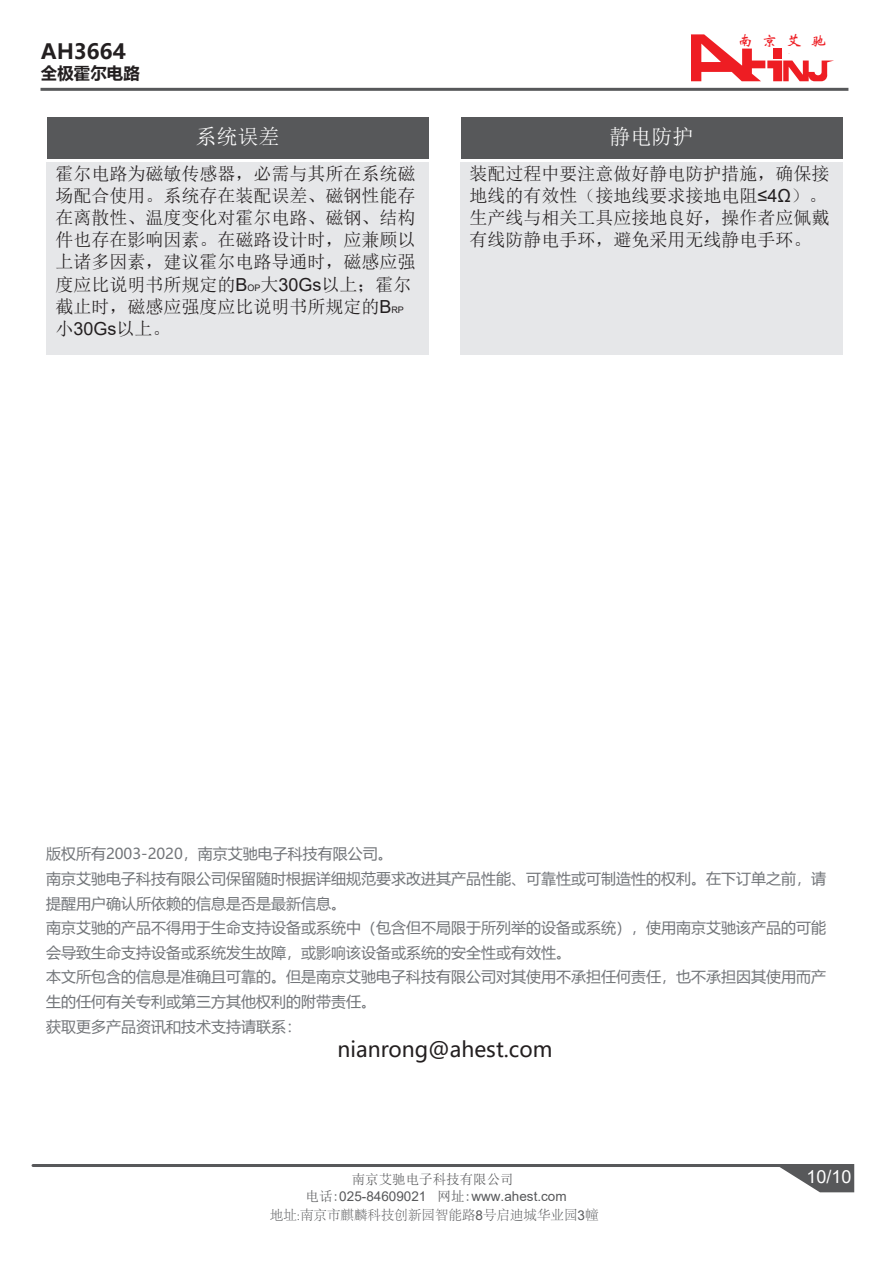
<style>
.page{position:relative;width:893px;height:1263px;background:#fff}
.page>*{position:absolute;margin:0;border:0;box-sizing:border-box;transform-origin:0 0}
.t1{font:21px "Microsoft Ya Hei";color:#231f20}
.t2{font:21px "Sim Sun";color:#fff}
.t3{font:700 21px "Microsoft Ya Hei";color:#231f20}
.t4{font:18px/22.2px "Sim Sun";color:#231f20}
.t5{font:18px "Arial";color:#fff}
.t6{font:700 16.5px "Microsoft Ya Hei";color:#231f20}
.t7{font:15.3px "ST Xinwei";color:#ee1d23}
.t8{font:15px/24.6px "Microsoft Ya Hei";color:#727579}
.t9{font:13.5px "Arial";color:#57585a}
.t10{font:300 13.5px "Adobe Song Std";color:#57585a}
.t11{font:13.5px "Sim Sun";color:#57585a}
.s1{font-family:"Arial"}
.s2{font-family:"Arial";font-size:9px}
.s3{font-family:"Arial";font-weight:400}
.s4{font-family:"Sim Sun"}
</style>
<div class="page">
<hr style="left:33px;top:1164px;width:763px;height:3px;background:#57585a">
<svg style="left:779px;top:1164px;width:76px;height:29px"></svg>
<hr style="left:41px;top:88px;width:807px;height:3px;background:#57585a">
<svg style="left:691px;top:34px;width:143px;height:47px"></svg>
<div style="left:46px;top:162px;width:383px;height:192px;background:#e6e7e9"></div>
<div style="left:47px;top:117px;width:382px;height:42px;background:#57585a"></div>
<div style="left:460px;top:162px;width:383px;height:192px;background:#e6e7e9"></div>
<div style="left:461px;top:117px;width:382px;height:42px;background:#57585a"></div>
<h1 class="t3" style="left:41px;top:37px;width:86px">AH3664</h1>
<p class="t6" style="left:41px;top:61px;width:100px">全极霍尔电路</p>
<h1 class="t2" style="left:195px;top:126px;width:86px">系统误差</h1>
<p class="t4" style="left:55px;top:162px;width:361px">霍尔电路为磁敏传感器，必需与其所在系统磁场配合使用。系统存在装配误差、磁钢性能存在离散性、温度变化对霍尔电路、磁钢、结构件也存在影响因素。在磁路设计时，应兼顾以上诸多因素，建议霍尔电路导通时，磁感应强度应比说明书所规定的<span class="s1">B</span><span class="s2">OP</span>大<span class="s1">30Gs</span>以上；霍尔截止时，磁感应强度应比说明书所规定的<span class="s1">B</span><span class="s2">RP</span>小<span class="s1">30Gs</span>以上。</p>
<p class="t7" style="left:737px;top:33px;width:90px">南京艾驰</p>
<h1 class="t2" style="left:609px;top:126px;width:86px">静电防护</h1>
<p class="t4" style="left:469px;top:162px;width:361px">装配过程中要注意做好静电防护措施，确保接地线的有效性（接地线要求接地电阻<span class="s1">≤4Ω</span>）。生产线与相关工具应接地良好，操作者应佩戴有线防静电手环，避免采用无线静电手环。</p>
<p class="t8" style="left:46px;top:841px;width:781px">版权所有2003-2020，南京艾驰电子科技有限公司。<br>南京艾驰电子科技有限公司保留随时根据详细规范要求改进其产品性能、可靠性或可制造性的权利。在下订单之前，请提醒用户确认所依赖的信息是否是最新信息。<br>南京艾驰的产品不得用于生命支持设备或系统中（包含但不局限于所列举的设备或系统），使用南京艾驰该产品的可能会导致生命支持设备或系统发生故障，或影响该设备或系统的安全性或有效性。<br>本文所包含的信息是准确且可靠的。但是南京艾驰电子科技有限公司对其使用不承担任何责任，也不承担因其使用而产生的任何有关专利或第三方其他权利的附带责任。<br>获取更多产品资讯和技术支持请联系：</p>
<h1 class="t1" style="left:338px;top:1035px;width:216px">nianrong@ahest.com</h1>
<p class="t11" style="left:352px;top:1172px;width:164px">南京艾驰电子科技有限公司</p>
<p class="t10" style="left:270px;top:1208px;width:330px">地址:南京市麒麟科技创新园智能路<span class="s3">8</span>号启迪城华业园<span class="s3">3</span>幢</p>
<p class="t9" style="left:306px;top:1187px;width:263px"><span class="s4">电话:</span>025-84609021 <span class="s4">网址:</span>www.ahest.com</p>
<p class="t5" style="left:806px;top:1164px;width:47px">10/10</p>
</div>
